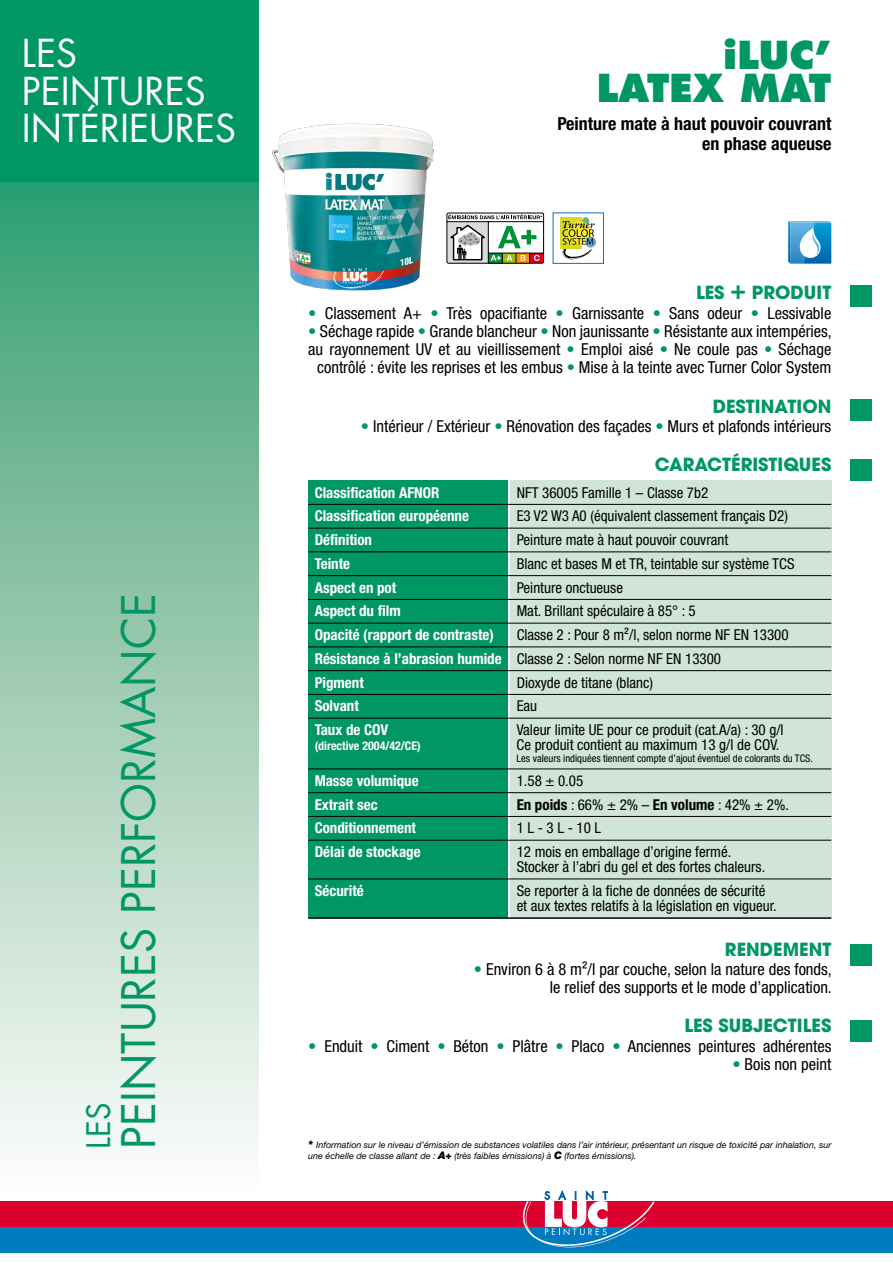
<style>
.page{position:relative;width:893px;height:1263px;background:#fff}
.page>*{position:absolute;margin:0;border:0;box-sizing:border-box;transform-origin:0 0}
.t1{font:45px "Futura LT Pro";color:#009665}
.t2{font:37.5px/37.5px "Futura LT Pro";color:#fff}
.t3{font:800 37.5px/33px "Futura LT Pro";color:#009665;text-align:right}
.t4{font:31.5px "Futura LT Pro";color:#009665}
.t5{font:700 18px "ITC Avant Garde Pro";color:#009665}
.t6{font:700 condensed 18px/19.5px "Helvetica Neue LT Pro";color:#000;text-align:right}
.t7{font:condensed 16.5px/18px "Helvetica Neue LT Pro";color:#000;text-align:center}
.t8{font:condensed 15px/23.7px "Helvetica Neue LT Pro";color:#000}
.t9{font:700 condensed 15px "Helvetica Neue LT Pro";color:#fff}
.t10{font:700 condensed 12px "Helvetica Neue LT Pro";color:#fff}
.t11{font:condensed 10.5px "Helvetica Neue LT Pro";color:#000}
.t12{font:italic 9px/10.5px "Helvetica Neue LT Pro";color:#000}
.s1{font-weight:500;font-size:27px}
.s2{color:#009665}
.s3{font-weight:700;color:#fff}
.s4{font-weight:700}
.s5{font-weight:900;font-size:10.5px}
</style>
<div class="page">
<img style="left:0;top:182px;width:259px;height:965px">
<div style="left:0;top:0;width:259px;height:182px;background:#009665"></div>
<div style="left:0;top:1201px;width:893px;height:26px;background:#dc002e"></div>
<div style="left:0;top:1227px;width:893px;height:25px;background:#007bc0"></div>
<svg style="left:522px;top:1191px;width:132px;height:57px"></svg>
<div style="left:553px;top:213px;width:51px;height:51px;border:1px solid #0b72b5"></div>
<div style="left:560px;top:217px;width:21px;height:31px;background:#d6d928"></div>
<div style="left:582px;top:217px;width:7px;height:7px;background:#65b37f;border-radius:50%"></div>
<svg style="left:560px;top:221px;width:35px;height:39px"></svg>
<img style="left:272px;top:123px;width:162px;height:168px">
<div style="left:850px;top:400px;width:22px;height:21px;background:#009665"></div>
<div style="left:850px;top:285px;width:22px;height:21px;background:#009665"></div>
<div style="left:850px;top:459px;width:22px;height:21px;background:#009665"></div>
<div style="left:308px;top:480px;width:200px;height:438px;background:#009665"></div>
<div style="left:510px;top:480px;width:321px;height:438px;background:#d0e5d7"></div>
<hr style="left:308px;top:504px;width:523px;height:1px;background:#000">
<hr style="left:308px;top:528px;width:523px;height:1px;background:#000">
<hr style="left:308px;top:551px;width:523px;height:1px;background:#000">
<hr style="left:308px;top:575px;width:523px;height:1px;background:#000">
<hr style="left:308px;top:599px;width:523px;height:1px;background:#000">
<hr style="left:308px;top:623px;width:523px;height:1px;background:#000">
<hr style="left:308px;top:646px;width:523px;height:1px;background:#000">
<hr style="left:308px;top:670px;width:523px;height:1px;background:#000">
<hr style="left:308px;top:694px;width:523px;height:1px;background:#000">
<hr style="left:308px;top:718px;width:523px;height:1px;background:#000">
<hr style="left:308px;top:768px;width:523px;height:1px;background:#000">
<hr style="left:308px;top:792px;width:523px;height:1px;background:#000">
<hr style="left:308px;top:816px;width:523px;height:1px;background:#000">
<hr style="left:308px;top:840px;width:523px;height:1px;background:#000">
<hr style="left:308px;top:878px;width:523px;height:1px;background:#000">
<hr style="left:308px;top:917px;width:523px;height:2px;background:#000">
<div style="left:850px;top:1020px;width:22px;height:22px;background:#009665"></div>
<div style="left:850px;top:944px;width:22px;height:21px;background:#009665"></div>
<svg style="left:788px;top:221px;width:43px;height:43px"></svg>
<svg style="left:446px;top:213px;width:98px;height:51px"></svg>
<h2 class="t2" style="left:22px;top:34px;width:216px">LES<br>PEINTURES<br>INTÉRIEURES</h2>
<h3 class="t4" style="left:77px;top:1148px;width:48px;rotate:-90deg">LES</h3>
<h1 class="t1" style="left:108px;top:1148px;width:557px;rotate:-90deg">PEINTURES PERFORMANCE</h1>
<h2 class="t3" style="left:597px;top:39px;width:237px">iLUC’<br>LATEX MAT</h2>
<p class="t6" style="left:557px;top:114px;width:275px">Peinture mate à haut pouvoir couvrant en phase aqueuse</p>
<p class="t5" style="left:696px;top:280px;width:137px">LES <span class="s1">+</span> PRODUIT</p>
<p class="t7" style="left:308px;top:304px;width:524px"><span class="s2">•</span> Classement A+ <span class="s2">•</span> Très opacifiante <span class="s2">•</span> Garnissante <span class="s2">•</span> Sans odeur <span class="s2">•</span> Lessivable</p>
<p class="t7" style="left:308px;top:322px;width:525px"><span class="s2">•</span> Séchage rapide <span class="s2">•</span> Grande blancheur <span class="s2">•</span> Non jaunissante <span class="s2">•</span> Résistante aux intempéries, au rayonnement UV et au vieillissement <span class="s2">•</span> Emploi aisé <span class="s2">•</span> Ne coule pas <span class="s2">•</span> Séchage contrôlé : évite les reprises et les embus <span class="s2">•</span> Mise à la teinte avec Turner Color System</p>
<p class="t5" style="left:713px;top:394px;width:120px">DESTINATION</p>
<p class="t7" style="left:361px;top:417px;width:472px"><span class="s2">•</span> Intérieur / Extérieur <span class="s2">•</span> Rénovation des façades <span class="s2">•</span> Murs et plafonds intérieurs</p>
<p class="t5" style="left:655px;top:452px;width:178px">CARACTÉRISTIQUES</p>
<p class="t9" style="left:315px;top:483px;width:126px">Classification AFNOR</p>
<p class="t8" style="left:517px;top:480px;width:193px">NFT 36005 Famille 1 – Classe 7b2</p>
<p class="t9" style="left:315px;top:507px;width:156px">Classification européenne</p>
<p class="t8" style="left:517px;top:504px;width:273px">E3 V2 W3 A0 (équivalent classement français D2)</p>
<p class="t9" style="left:315px;top:531px;width:59px">Définition</p>
<p class="t8" style="left:517px;top:528px;width:213px">Peinture mate à haut pouvoir couvrant</p>
<p class="t9" style="left:315px;top:554px;width:37px">Teinte</p>
<p class="t8" style="left:517px;top:551px;width:279px">Blanc et bases M et TR, teintable sur système TCS</p>
<p class="t9" style="left:315px;top:578px;width:83px">Aspect en pot</p>
<p class="t8" style="left:517px;top:575px;width:108px">Peinture onctueuse</p>
<p class="t9" style="left:315px;top:602px;width:88px">Aspect du film</p>
<p class="t8" style="left:517px;top:599px;width:181px">Mat. Brillant spéculaire à 85° : 5</p>
<p class="t9" style="left:315px;top:626px;width:181px">Opacité (rapport de contraste)</p>
<p class="t8" style="left:315px;top:623px;width:475px;text-indent:202px">Classe 2 : Pour 8 m²/l, selon norme NF EN 13300<br><span class="s3">Résistance à l’abrasion humide</span> Classe 2 : Selon norme NF EN 13300<br><span class="s3">Pigment</span></p>
<p class="t8" style="left:517px;top:670px;width:138px">Dioxyde de titane (blanc)</p>
<p class="t9" style="left:315px;top:697px;width:46px">Solvant</p>
<p class="t8" style="left:517px;top:694px;width:22px">Eau</p>
<p class="t9" style="left:315px;top:721px;width:75px">Taux de COV</p>
<p class="t8" style="left:517px;top:718px;width:268px">Valeur limite UE pour ce produit (cat.A/a) : 30 g/l</p>
<p class="t10" style="left:315px;top:739px;width:108px">(directive 2004/42/CE)</p>
<p class="t8" style="left:517px;top:733px;width:264px">Ce produit contient au maximum 13 g/l de COV.</p>
<p class="t11" style="left:517px;top:752px;width:298px">Les valeurs indiquées tiennent compte d’ajout éventuel de colorants du TCS.</p>
<p class="t9" style="left:315px;top:772px;width:106px">Masse volumique</p>
<p class="t8" style="left:517px;top:769px;width:68px">1.58 ± 0.05</p>
<p class="t9" style="left:315px;top:795px;width:64px">Extrait sec</p>
<p class="t8" style="left:517px;top:792px;width:274px"><span class="s4">En poids</span> : 66% ± 2% – <span class="s4">En volume</span> : 42% ± 2%.</p>
<p class="t9" style="left:315px;top:819px;width:103px">Conditionnement</p>
<p class="t8" style="left:517px;top:816px;width:86px">1 L - 3 L - 10 L</p>
<p class="t9" style="left:315px;top:843px;width:108px">Délai de stockage</p>
<p class="t8" style="left:517px;top:844px;width:250px;line-height:15px">12 mois en emballage d’origine fermé.<br>Stocker à l’abri du gel et des fortes chaleurs.</p>
<p class="t9" style="left:315px;top:882px;width:51px">Sécurité</p>
<p class="t8" style="left:517px;top:883px;width:262px;line-height:15px">Se reporter à la fiche de données de sécurité et aux textes relatifs à la législation en vigueur.</p>
<p class="t5" style="left:725px;top:937px;width:108px">RENDEMENT</p>
<p class="t7" style="left:474px;top:960px;width:360px;text-align:right"><span class="s2">•</span> Environ 6 à 8 m²/l par couche, selon la nature des fonds, le relief des supports et le mode d’application.</p>
<p class="t5" style="left:684px;top:1014px;width:148px">LES SUBJECTILES</p>
<p class="t7" style="left:308px;top:1037px;width:525px"><span class="s2">•</span> Enduit <span class="s2">•</span> Ciment <span class="s2">•</span> Béton <span class="s2">•</span> Plâtre <span class="s2">•</span> Placo <span class="s2">•</span> Anciennes peintures adhérentes</p>
<p class="t7" style="left:732px;top:1055px;width:100px"><span class="s2">•</span> Bois non peint</p>
<p class="t12" style="left:308px;top:1139px;width:524px"><span class="s5">*</span> Information sur le niveau d’émission de substances volatiles dans l’air intérieur, présentant un risque de toxicité par inhalation, sur une échelle de classe allant de : <span class="s5">A+</span> (très faibles émissions) à <span class="s5">C</span> (fortes émissions).</p>
</div>
